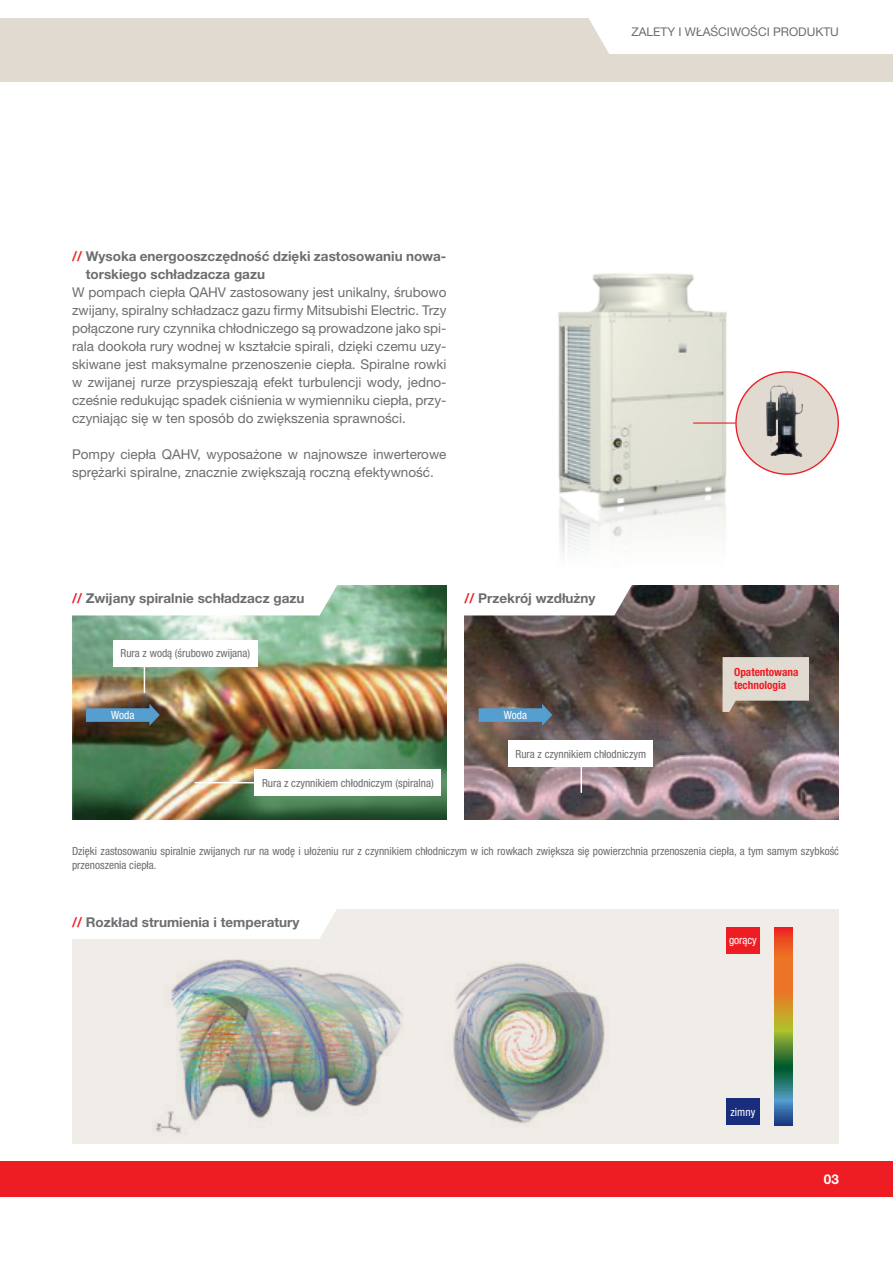
<style>
.page{position:relative;width:893px;height:1263px;background:#fff}
.page>*{position:absolute;margin:0;border:0;box-sizing:border-box;transform-origin:0 0}
.t1{font:13.5px/18px "Helvetica Neue LT Pro";color:#6c6d70;text-align:justify}
.t2{font:700 13.5px/18px "Helvetica Neue LT Pro";color:#6c6d70}
.t3{font:700 13.5px "Helvetica Neue LT Pro";color:#fff}
.t4{font:12px "Helvetica Neue LT Pro";color:#6c6d70}
.t5{font:condensed 11.25px/13.5px "Helvetica Neue LT Pro";color:#6c6d70}
.t6{font:700 condensed 11.25px/13.5px "Helvetica Neue LT Pro";color:#ee1d23}
.t7{font:condensed 11.25px "Helvetica Neue LT Pro";color:#fff}
.s1{color:#ee1d23}
</style>
<div class="page">
<div style="left:0;top:1161px;width:893px;height:36px;background:#ee1d23"></div>
<div style="left:0;top:18px;width:893px;height:63px;background:#e1dad1"></div>
<div style="left:589px;top:18px;width:304px;height:36px;background:#fff"></div>
<img style="left:464px;top:585px;width:375px;height:234px">
<img style="left:72px;top:585px;width:374px;height:234px">
<svg style="left:464px;top:585px;width:172px;height:30px"></svg>
<svg style="left:72px;top:585px;width:270px;height:30px"></svg>
<svg style="left:86px;top:704px;width:74px;height:22px;background:#54768b"></svg>
<svg style="left:479px;top:704px;width:73px;height:22px;background:#61839d"></svg>
<div style="left:72px;top:909px;width:767px;height:234px;background:#f0ece7"></div>
<img style="left:156px;top:959px;width:247px;height:174px">
<img style="left:453px;top:963px;width:152px;height:161px">
<svg style="left:774px;top:927px;width:18px;height:198px;background:#927944"></svg>
<div style="left:72px;top:909px;width:265px;height:30px;background:#fff"></div>
<img style="left:558px;top:273px;width:196px;height:280px">
<div style="left:736px;top:372px;width:102px;height:102px;background:#e1dad1;border-radius:50%"></div>
<hr style="left:693px;top:422px;width:43px;height:2px;background:#ee1d23">
<img style="left:766px;top:385px;width:37px;height:72px">
<svg style="left:722px;top:657px;width:87px;height:55px;background:#c8c0b6"></svg>
<div style="left:254px;top:769px;width:187px;height:27px;background:#fff"></div>
<svg style="left:144px;top:666px;width:1px;height:26px"></svg>
<hr style="left:195px;top:782px;width:63px;height:1px;background:#fff">
<hr style="left:580px;top:760px;width:2px;height:32px;background:#fff">
<div style="left:509px;top:740px;width:144px;height:27px;background:#fff"></div>
<div style="left:726px;top:927px;width:34px;height:26px;background:#ee1d23"></div>
<div style="left:726px;top:1099px;width:34px;height:26px;background:#182d7c"></div>
<div style="left:113px;top:640px;width:145px;height:26px;background:#fff"></div>
<p class="t4" style="left:631px;top:24px;width:209px">ZALETY I WŁAŚCIWOŚCI PRODUKTU</p>
<p class="t2" style="left:86px;top:247px;width:362px;text-indent:-14px"><span class="s1">//</span> Wysoka energooszczędność dzięki zastosowaniu nowa&shy;torskiego schładzacza gazu</p>
<p class="t1" style="left:72px;top:283px;width:376px">W pompach ciepła QAHV zastosowany jest unikalny, śrubowo zwijany, spiralny schładzacz gazu firmy Mitsubishi Electric. Trzy połączone rury czynnika chłodniczego są prowadzone jako spi&shy;rala dookoła rury wodnej w kształcie spirali, dzięki czemu uzy&shy;skiwane jest maksymalne przenoszenie ciepła. Spiralne rowki w zwijanej rurze przyspieszają efekt turbulencji wody, jedno&shy;cześnie redukując spadek ciśnienia w wymienniku ciepła, przy&shy;czyniając się w ten sposób do zwiększenia sprawności.</p>
<p class="t1" style="left:72px;top:445px;width:376px">Pompy ciepła QAHV, wyposażone w najnowsze inwerterowe sprężarki spiralne, znacznie zwiększają roczną efektywność.</p>
<p class="t2" style="left:72px;top:589px;width:234px"><span class="s1">//</span> Zwijany spiralnie schładzacz gazu</p>
<p class="t2" style="left:464px;top:589px;width:133px"><span class="s1">//</span> Przekrój wzdłużny</p>
<p class="t5" style="left:121px;top:646px;width:131px">Rura z wodą (śrubowo zwijana)</p>
<p class="t6" style="left:734px;top:665px;width:66px">Opatentowana technologia</p>
<p class="t7" style="left:111px;top:708px;width:25px">Woda</p>
<p class="t7" style="left:504px;top:708px;width:25px">Woda</p>
<p class="t5" style="left:516px;top:747px;width:132px">Rura z czynnikiem chłodniczym</p>
<p class="t5" style="left:262px;top:776px;width:173px">Rura z czynnikiem chłodniczym (spiralna)</p>
<p class="t5" style="left:72px;top:844px;width:768px">Dzięki zastosowaniu spiralnie zwijanych rur na wodę i ułożeniu rur z czynnikiem chłodniczym w ich rowkach zwiększa się powierzchnia przenoszenia ciepła, a tym samym szybkość przenoszenia ciepła.</p>
<p class="t2" style="left:72px;top:913px;width:229px"><span class="s1">//</span> Rozkład strumienia i temperatury</p>
<p class="t7" style="left:729px;top:934px;width:29px">gorący</p>
<p class="t7" style="left:731px;top:1105px;width:26px">zimny</p>
<p class="t3" style="left:824px;top:1170px;width:17px">03</p>
</div>
